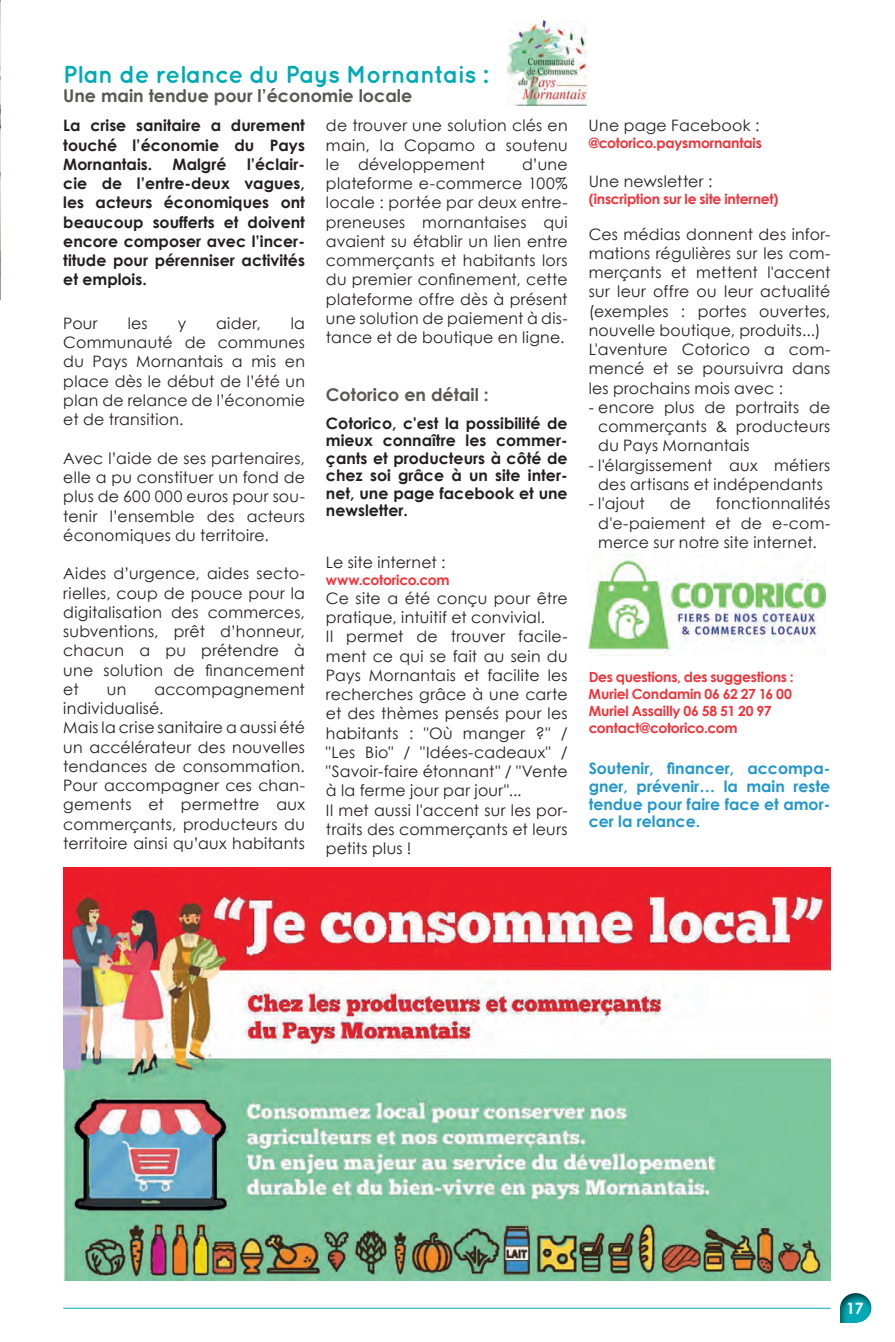
<style>
.page{position:relative;width:895px;height:1342px;background:#fff}
.page>*{position:absolute;margin:0;border:0;box-sizing:border-box;transform-origin:0 0}
.t1{font:700 24.5px "Quicksand";letter-spacing:-.025em;color:#00aab5}
.t2{font:700 17.5px "Century Gothic";color:#5a5856}
.t3{font:15.75px/19.2px "Century Gothic";letter-spacing:.015em;color:#231f20;text-align:justify}
.t4{font:700 15.75px/19.2px "Century Gothic";color:#231f20;text-align:justify}
.t5{font:700 15.75px/17.5px "Century Gothic";color:#2397ca;text-align:justify}
.t6{font:700 15.75px "Century Gothic";color:#fff}
.t7{font:700 14px/16.8px "Century Gothic";letter-spacing:-.02em;color:#ee343b}
</style>
<div class="page">
<div style="left:839px;top:1289px;width:48px;height:35px;background:#231f20;opacity:.75"></div>
<hr style="left:0;top:0;width:1px;height:961px;background:#00aab5">
<img style="left:0;top:1px;width:1px;height:299px">
<img style="left:63px;top:867px;width:767px;height:413px">
<img style="left:507px;top:20px;width:80px;height:85px">
<hr style="left:63px;top:1307px;width:767px;height:1px;background:#00aab5">
<img style="left:588px;top:553px;width:237px;height:102px">
<h1 class="t1" style="left:63px;top:60px;width:426px">Plan de relance du Pays Mornantais :</h1>
<p class="t2" style="left:63px;top:85px;width:350px">Une main tendue pour l’économie locale</p>
<p class="t4" style="left:63px;top:116px;width:243px">La crise sanitaire a durement touché l’économie du Pays Mornantais.</p>
<p class="t3" style="left:326px;top:116px;width:243px">de trouver une solution clés en main, la Copamo a soutenu le développement</p>
<p class="t4" style="left:63px;top:154px;width:243px;text-indent:184px">l’éclair&shy;cie de l’entre-deux vagues, les acteurs économiques ont beaucoup soufferts et doivent encore composer avec l’incer&shy;titude pour pérenniser activités et emplois.</p>
<p class="t3" style="left:63px;top:313px;width:36px">Pour</p>
<p class="t3" style="left:128px;top:313px;width:21px">les</p>
<p class="t3" style="left:178px;top:313px;width:10px">y</p>
<p class="t3" style="left:216px;top:313px;width:46px">aider,</p>
<p class="t4" style="left:173px;top:154px;width:55px">Malgré</p>
<p class="t3" style="left:326px;top:154px;width:243px;text-indent:196px">d’une plateforme e-commerce 100% locale : portée par deux entre&shy;preneuses mornantaises qui avaient su établir un lien entre commerçants et habitants lors du premier confinement, cette plateforme offre dès à présent une solution de paiement à dis&shy;tance et de boutique en ligne.</p>
<p class="t3" style="left:63px;top:313px;width:243px;text-indent:227px">la Communauté de communes du Pays Mornantais a mis en place dès le début de l’été un plan de relance de l’économie et de transition.</p>
<p class="t3" style="left:63px;top:448px;width:243px">Avec l’aide de ses partenaires, elle a pu constituer un fond de plus de 600 000 euros pour sou&shy;tenir l’ensemble des acteurs économiques du territoire.</p>
<p class="t3" style="left:63px;top:563px;width:243px">Aides d’urgence, aides secto&shy;rielles, coup de pouce pour la digitalisation des commerces, subventions, prêt d’honneur, chacun a pu prétendre à une solution de financement et</p>
<p class="t2" style="left:326px;top:383px;width:164px">Cotorico en détail :</p>
<p class="t4" style="left:326px;top:413px;width:243px;line-height:17.5px">Cotorico, c'est la possibilité de mieux connaître les commer&shy;çants et producteurs à côté de chez soi grâce à un site inter&shy;net, une page facebook et une newsletter.</p>
<p class="t3" style="left:326px;top:552px;width:121px">Le site internet :</p>
<p class="t7" style="left:326px;top:570px;width:125px">www.cotorico.com</p>
<p class="t3" style="left:326px;top:588px;width:243px;text-align:left">Ce site a été conçu pour être pratique, intuitif et convivial.<br>Il permet de trouver facile&shy;ment ce qui se fait au sein du<br>Pays Mornantais et facilite les recherches grâce à une carte et des thèmes pensés pour les habitants : "Où manger ?" / "Les Bio" / "Idées-cadeaux" / "Savoir-faire étonnant" / "Vente à la ferme jour par jour"...<br>Il met aussi l'accent sur les por&shy;traits des commerçants et leurs petits plus !</p>
<p class="t3" style="left:63px;top:679px;width:243px;text-align:left;text-indent:91px">accompagnement individualisé.<br>Mais la crise sanitaire a aussi été un accélérateur des nouvelles tendances de consommation.<br>Pour accompagner ces chan&shy;gements et permettre aux commerçants, producteurs du territoire ainsi qu’aux habitants</p>
<p class="t3" style="left:107px;top:679px;width:21px">un</p>
<p class="t3" style="left:589px;top:116px;width:172px">Une page Facebook :</p>
<p class="t7" style="left:589px;top:134px;width:175px">@cotorico.paysmornantais</p>
<p class="t3" style="left:589px;top:171px;width:125px">Une newsletter :</p>
<p class="t7" style="left:589px;top:190px;width:191px">(inscription sur le site internet)</p>
<p class="t3" style="left:589px;top:224px;width:243px;text-align:left">Ces médias donnent des infor&shy;mations régulières sur les com&shy;merçants et mettent l'accent sur leur offre ou leur actualité (exemples : portes ouvertes, nouvelle boutique, produits...)<br>L'aventure Cotorico a com&shy;mencé et se poursuivra dans les prochains mois avec :</p>
<p class="t3" style="left:598px;top:397px;width:234px;text-indent:-10px">- encore plus de portraits de commerçants &amp; producteurs du Pays Mornantais</p>
<p class="t3" style="left:589px;top:455px;width:243px;text-align:center">- l'élargissement aux métiers des artisans et indépendants</p>
<p class="t3" style="left:589px;top:493px;width:58px">- l'ajout</p>
<p class="t3" style="left:670px;top:493px;width:23px">de</p>
<p class="t3" style="left:598px;top:493px;width:234px;text-indent:117px">fonctionnalités d'e-paiement et de e-com&shy;merce sur notre site internet.</p>
<p class="t7" style="left:589px;top:668px;width:207px">Des questions, des suggestions :<br>Muriel Condamin 06 62 27 16 00<br>Muriel Assailly 06 58 51 20 97 contact@cotorico.com</p>
<p class="t5" style="left:589px;top:759px;width:243px">Soutenir, financer, accompa&shy;gner, prévenir… la main reste tendue pour faire face et amor&shy;cer la relance.</p>
<p class="t6" style="left:846px;top:1297px;width:19px">17</p>
</div>
